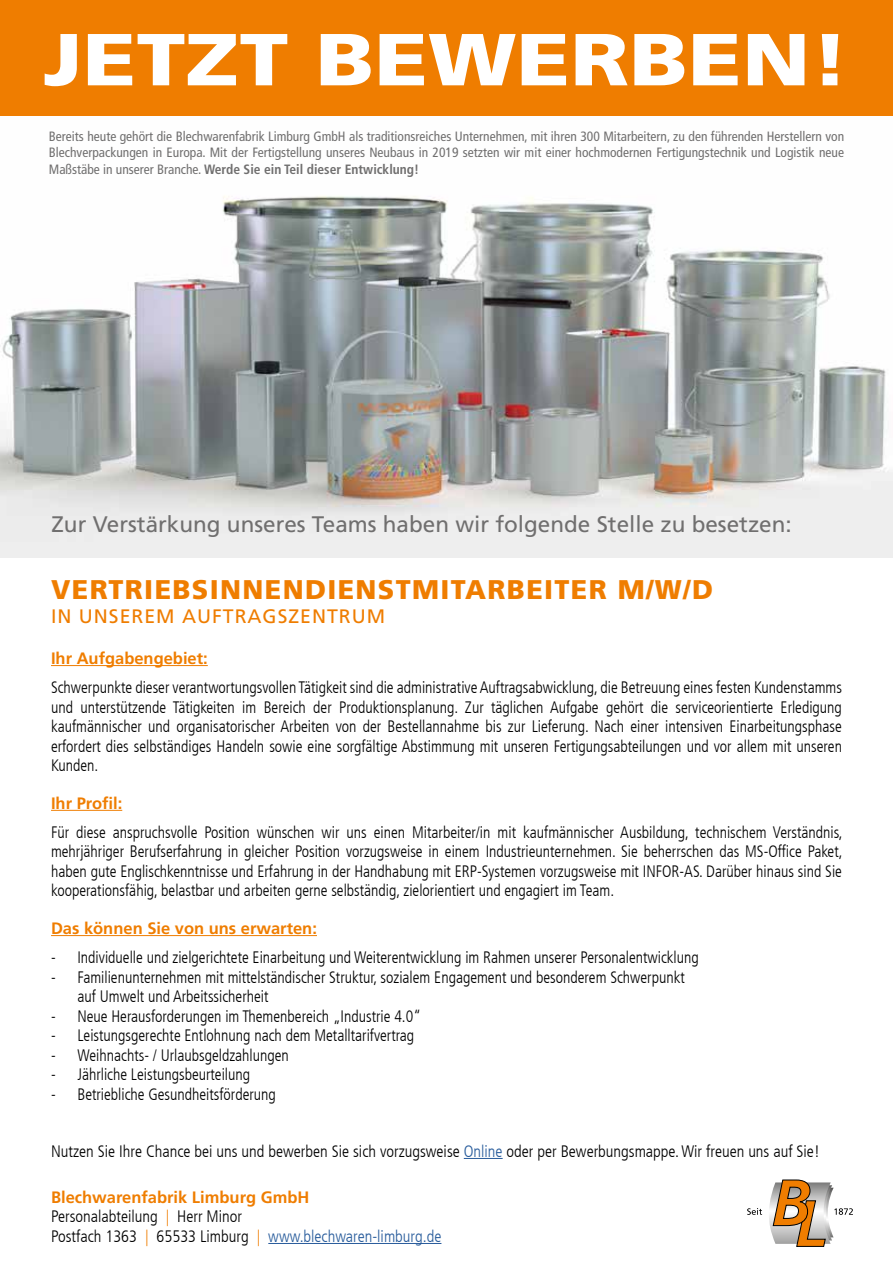
<style>
.page{position:relative;width:893px;height:1263px;background:#fff}
.page>*{position:absolute;margin:0;border:0;box-sizing:border-box;transform-origin:0 0}
.t1{font:900 73.5px "Frutiger LT Com";color:#fff;scale:1.2 1}
.t2{font:900 27px "Frutiger LT Com";letter-spacing:.05em;color:#ef7d00}
.t3{font:22.5px "Frutiger LT Com";color:#706f6f}
.t4{font:19.5px "Frutiger LT Com";letter-spacing:.05em;color:#ef7d00}
.t5{font:300 condensed 16.5px/19.5px "Frutiger LT Com";color:#000;text-align:justify;scale:.96 1}
.t6{font:300 condensed 16.5px/19.8px "Frutiger LT Com";color:#000}
.t7{font:700 16.5px "Frutiger LT Com";color:#ef7d00}
.t8{font:condensed 13.5px/16.5px "Frutiger LT Com";color:#706f6f;text-align:justify}
.s1{font-weight:700}
.s2{color:#275b9b}
.s3{font-weight:700;font-stretch:normal;color:#ef7d00}
.s4{color:#ef7d00}
</style>
<div class="page">
<img style="left:0;top:196px;width:893px;height:362px">
<div style="left:0;top:0;width:893px;height:116px;background:#ef7d00"></div>
<hr style="left:268px;top:1243px;width:173px;height:1px;background:#275b9b">
<svg style="left:747px;top:1179px;width:106px;height:68px"></svg>
<hr style="left:51px;top:665px;width:157px;height:1px;background:#ef7d00">
<hr style="left:51px;top:810px;width:71px;height:1px;background:#ef7d00">
<hr style="left:51px;top:935px;width:266px;height:1px;background:#ef7d00">
<hr style="left:464px;top:1158px;width:39px;height:1px;background:#275b9b">
<h1 class="t1" style="left:43px;top:15px;width:673px">JETZT BEWERBEN!</h1>
<p class="t8" style="left:49px;top:128px;width:797px">Bereits heute gehört die Blechwarenfabrik Limburg GmbH als traditionsreiches Unternehmen, mit ihren 300 Mitarbeitern, zu den führenden Herstellern von Blechverpackungen in Europa. Mit der Fertigstellung unseres Neubaus in 2019 setzten wir mit einer hochmodernen Fertigungstechnik und Logistik neue Maßstäbe in unserer Branche. <span class="s1">Werde Sie ein Teil dieser Entwicklung!</span></p>
<h3 class="t3" style="left:51px;top:511px;width:742px">Zur Verstärkung unseres Teams haben wir folgende Stelle zu besetzen:</h3>
<h2 class="t2" style="left:51px;top:573px;width:664px">VERTRIEBSINNENDIENSTMITARBEITER M/W/D</h2>
<p class="t4" style="left:51px;top:604px;width:336px">IN UNSEREM AUFTRAGSZENTRUM</p>
<p class="t7" style="left:51px;top:648px;width:158px">Ihr Aufgabengebiet:</p>
<p class="t5" style="left:51px;top:678px;width:825px">Schwerpunkte dieser verantwortungsvollen Tätigkeit sind die administrative Auftragsabwicklung, die Betreuung eines festen Kundenstamms und unterstützende Tätigkeiten im Bereich der Produktionsplanung. Zur täglichen Aufgabe gehört die serviceorientierte Erledigung kaufmännischer und organisatorischer Arbeiten von der Bestellannahme bis zur Lieferung. Nach einer intensiven Einarbeitungsphase erfordert dies selbständiges Handeln sowie eine sorgfältige Abstimmung mit unseren Fertigungsabteilungen und vor allem mit unseren Kunden.</p>
<p class="t7" style="left:51px;top:793px;width:73px">Ihr Profil:</p>
<p class="t5" style="left:51px;top:823px;width:826px">Für diese anspruchsvolle Position wünschen wir uns einen Mitarbeiter/in mit kaufmännischer Ausbildung, technischem Verständnis, mehrjähriger Berufserfahrung in gleicher Position vorzugsweise in einem Industrieunternehmen. Sie beherrschen das MS-Office Paket, haben gute Englischkenntnisse und Erfahrung in der Handhabung mit ERP-Systemen vorzugsweise mit INFOR-AS. Darüber hinaus sind Sie kooperationsfähig, belastbar und arbeiten gerne selbständig, zielorientiert und engagiert im Team.</p>
<p class="t7" style="left:51px;top:918px;width:267px">Das können Sie von uns erwarten:</p>
<p class="t5" style="left:51px;top:948px;width:676px">- Individuelle und zielgerichtete Einarbeitung und Weiterentwicklung im Rahmen unserer Personalentwicklung</p>
<p class="t5" style="left:77px;top:967px;width:634px;text-indent:-26px">- Familienunternehmen mit mittelständischer Struktur, sozialem Engagement und besonderem Schwerpunkt auf Umwelt und Arbeitssicherheit</p>
<p class="t5" style="left:51px;top:1006px;width:387px">- Neue Herausforderungen im Themenbereich „Industrie 4.0“</p>
<p class="t5" style="left:51px;top:1026px;width:380px">- Leistungsgerechte Entlohnung nach dem Metalltarifvertrag</p>
<p class="t5" style="left:51px;top:1045px;width:249px">- Weihnachts- / Urlaubsgeldzahlungen</p>
<p class="t5" style="left:51px;top:1065px;width:209px">- Jährliche Leistungsbeurteilung</p>
<p class="t5" style="left:51px;top:1084px;width:236px">- Betriebliche Gesundheitsförderung</p>
<p class="t6" style="left:51px;top:1142px;width:770px">Nutzen Sie Ihre Chance bei uns und bewerben Sie sich vorzugsweise <span class="s2">Online</span> oder per Bewerbungsmappe. Wir freuen uns auf Sie!</p>
<p class="t6" style="left:51px;top:1187px;width:392px"><span class="s3">Blechwarenfabrik Limburg GmbH<br></span>Personalabteilung <span class="s4">|</span> Herr Minor<br>Postfach 1363 <span class="s4">|</span> 65533 Limburg <span class="s4">|</span> <span class="s2">www.blechwaren-limburg.de</span></p>
</div>
